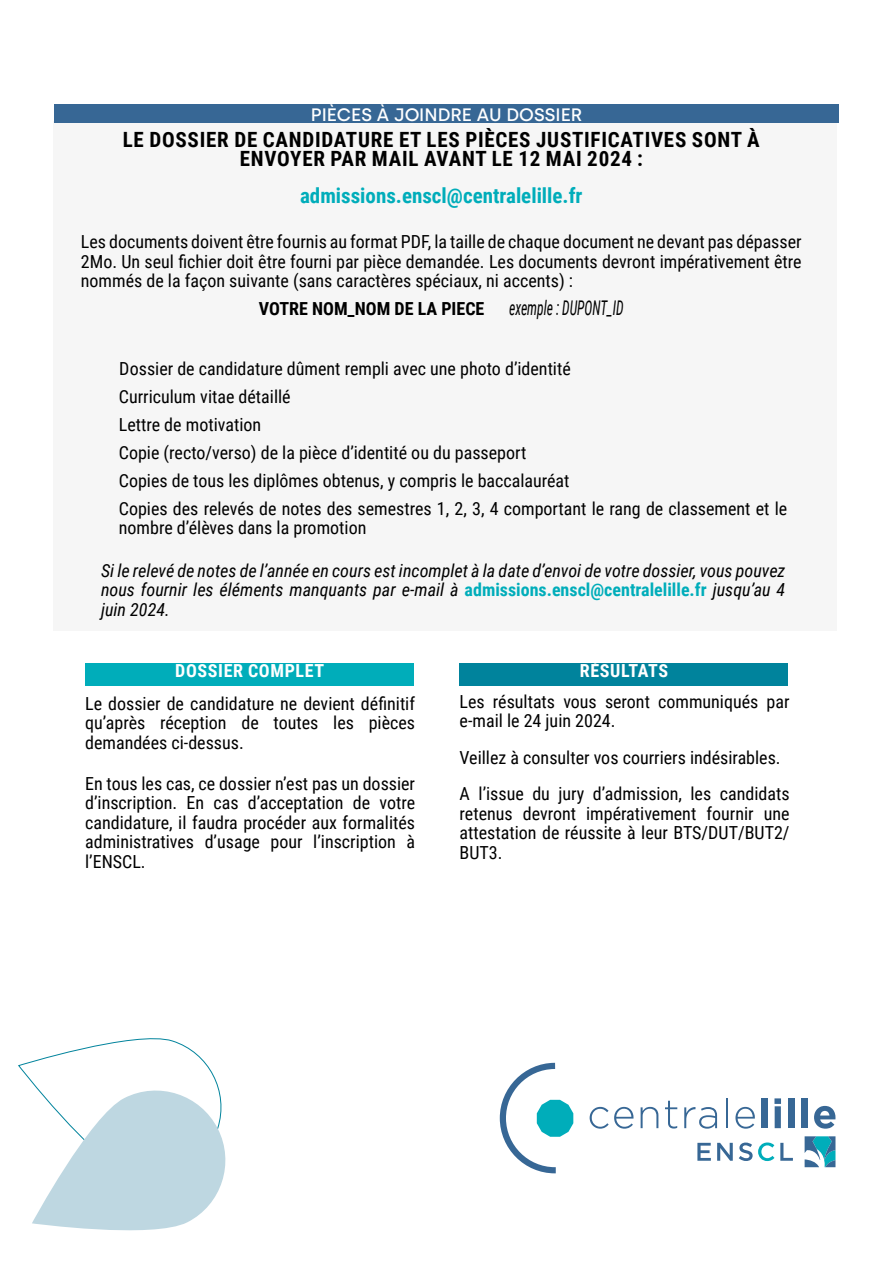
<style>
.page{position:relative;width:893px;height:1263px;background:#fff}
.page>*{position:absolute;margin:0;border:0;box-sizing:border-box;transform-origin:0 0}
.t1{font:700 21px/19.5px "Roboto Condensed";letter-spacing:.035em;color:#000;text-align:center}
.t2{font:700 21px "Roboto Condensed";color:#00adba}
.t3{font:18px/19.5px "Roboto Condensed";color:#000;text-align:justify}
.t4{font:italic 18px/19.5px "Roboto Condensed";color:#000;text-align:justify}
.t5{font:700 18px "Roboto Condensed";color:#000}
.t6{font:500 18px "Silka";color:#fff}
.t7{font:700 18px "Roboto Condensed";letter-spacing:.035em;color:#fff}
.s1{font-weight:400;font-style:italic;font-size:20.25px}
.s2{font-weight:700;font-style:normal;color:#00adba}
</style>
<div class="page">
<div style="left:53px;top:121px;width:783px;height:509px;background:#f6f6f6"></div>
<div style="left:54px;top:104px;width:785px;height:18px;background:#376795"></div>
<div style="left:460px;top:663px;width:328px;height:23px;background:#00839c"></div>
<div style="left:85px;top:663px;width:329px;height:23px;background:#00adba"></div>
<svg style="left:805px;top:1136px;width:30px;height:31px"></svg>
<svg style="left:780px;top:1143px;width:13px;height:18px"></svg>
<svg style="left:697px;top:1142px;width:77px;height:19px"></svg>
<svg style="left:590px;top:1107px;width:43px;height:22px"></svg>
<svg style="left:641px;top:1107px;width:17px;height:21px"></svg>
<svg style="left:665px;top:1101px;width:12px;height:27px"></svg>
<svg style="left:684px;top:1107px;width:33px;height:22px"></svg>
<hr style="left:726px;top:1098px;width:2px;height:30px;background:#376795">
<svg style="left:735px;top:1107px;width:20px;height:22px"></svg>
<div style="left:761px;top:1098px;width:6px;height:30px;background:#376795"></div>
<svg style="left:774px;top:1098px;width:7px;height:30px"></svg>
<div style="left:788px;top:1098px;width:6px;height:30px;background:#376795"></div>
<div style="left:802px;top:1098px;width:6px;height:30px;background:#376795"></div>
<svg style="left:814px;top:1106px;width:21px;height:23px"></svg>
<svg style="left:500px;top:1063px;width:73px;height:110px"></svg>
<svg style="left:18px;top:1038px;width:208px;height:193px"></svg>
<p class="t6" style="left:311px;top:104px;width:273px">PIÈCES À JOINDRE AU DOSSIER</p>
<p class="t1" style="left:123px;top:129px;width:638px">LE DOSSIER DE CANDIDATURE ET LES PIÈCES JUSTIFICATIVES SONT À<br>ENVOYER PAR MAIL AVANT LE 12 MAI 2024 :</p>
<p class="t2" style="left:300px;top:181px;width:284px">admissions.enscl@centralelille.fr</p>
<p class="t3" style="left:81px;top:231px;width:722px">Les documents doivent être fournis au format PDF, la taille de chaque document ne devant pas dépasser 2Mo. Un seul fichier doit être fourni par pièce demandée. Les documents devront impérativement être nommés de la façon suivante (sans caractères spéciaux, ni accents) :</p>
<p class="t5" style="left:259px;top:296px;width:366px">VOTRE NOM_NOM DE LA PIECE <span class="s1">exemple : DUPONT_ID</span></p>
<p class="t3" style="left:119px;top:354px;width:670px;line-height:28px;text-align:left">Dossier de candidature dûment rempli avec une photo d’identité<br>Curriculum vitae détaillé<br>Lettre de motivation<br>Copie (recto/verso) de la pièce d’identité ou du passeport<br>Copies de tous les diplômes obtenus, y compris le baccalauréat<br>Copies des relevés de notes des semestres 1, 2, 3, 4 comportant le rang de classement et le</p>
<p class="t3" style="left:119px;top:517px;width:249px">nombre d’élèves dans la promotion</p>
<p class="t4" style="left:101px;top:560px;width:686px">Si le relevé de notes de l’année en cours est incomplet à la date d’envoi de votre dossier, vous pouvez nous fournir les éléments manquants par e-mail à <span class="s2">admissions.enscl@centralelille.fr</span> jusqu’au 4 juin 2024.</p>
<p class="t7" style="left:175px;top:657px;width:150px">DOSSIER COMPLET</p>
<p class="t3" style="left:85px;top:693px;width:331px">Le dossier de candidature ne devient définitif qu’après réception de toutes les pièces demandées ci-dessus.</p>
<p class="t3" style="left:85px;top:773px;width:331px">En tous les cas, ce dossier n’est pas un dossier d’inscription. En cas d’acceptation de votre candidature, il faudra procéder aux formalités administratives d’usage pour l’inscription à l’ENSCL.</p>
<p class="t7" style="left:580px;top:657px;width:90px">RÉSULTATS</p>
<p class="t3" style="left:460px;top:691px;width:331px">Les résultats vous seront communiqués par e-mail le 24 juin 2024.</p>
<p class="t3" style="left:460px;top:738px;width:331px;line-height:36.5px">Veillez à consulter vos courriers indésirables.<br>A l’issue du jury d’admission, les candidats</p>
<p class="t3" style="left:460px;top:803px;width:331px">retenus devront impérativement fournir une attestation de réussite à leur BTS/DUT/BUT2/ BUT3.</p>
</div>
